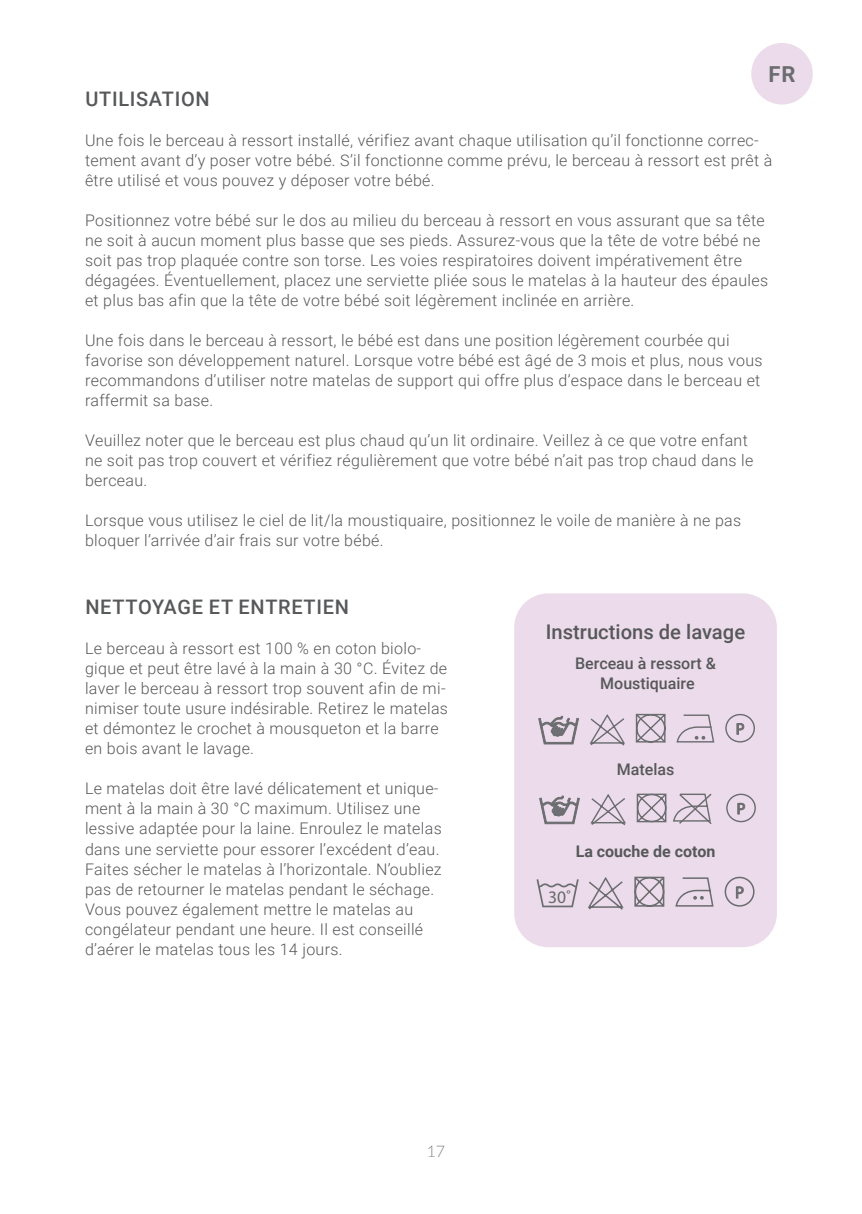
<style>
.page{position:relative;width:862px;height:1214px;background:#fff}
.page>*{position:absolute;margin:0;border:0;box-sizing:border-box;transform-origin:0 0}
.t1{font:700 22px "Roboto";color:#6c6d70}
.t2{font:500 20.2px "Roboto";color:#57585a}
.t3{font:500 20px "Roboto";letter-spacing:.035em;color:#57585a}
.t4{font:17.6px "Myriad Pro";color:#666969}
.t5{font:16.6px "Myriad Pro";color:#666969}
.t6{font:300 16px/20px "Roboto";letter-spacing:.02em;color:#57585a}
.t7{font:500 16px/20px "Roboto";color:#57585a;text-align:center}
.t8{font:700 16px "Roboto";color:#57585a}
.t9{font:300 16px "Lato";color:#808285}
.t10{font:16px "Myriad Pro";color:#666969;scale:1.04 1}
</style>
<div class="page">
<div style="left:514px;top:593px;width:263px;height:354px;background:#ecdceb;border-radius:34px"></div>
<div style="left:751px;top:43px;width:62px;height:61px;background:#ecdceb;border-radius:50%"></div>
<div style="left:725px;top:713px;width:30px;height:29px;border:1px solid #6c6d70;border-radius:50%"></div>
<svg style="left:635px;top:713px;width:31px;height:30px"></svg>
<svg style="left:589px;top:714px;width:36px;height:32px"></svg>
<svg style="left:538px;top:715px;width:41px;height:30px"></svg>
<svg style="left:536px;top:879px;width:43px;height:28px"></svg>
<div style="left:724px;top:876px;width:30px;height:30px;border:2px solid #6c6d70;border-radius:50%"></div>
<svg style="left:634px;top:876px;width:31px;height:31px"></svg>
<svg style="left:588px;top:877px;width:36px;height:33px"></svg>
<svg style="left:675px;top:877px;width:39px;height:30px"></svg>
<div style="left:726px;top:793px;width:30px;height:29px;border:1px solid #6c6d70;border-radius:50%"></div>
<svg style="left:590px;top:794px;width:36px;height:32px"></svg>
<svg style="left:539px;top:795px;width:41px;height:30px"></svg>
<svg style="left:636px;top:793px;width:76px;height:31px"></svg>
<svg style="left:676px;top:714px;width:39px;height:29px"></svg>
<h1 class="t1" style="left:768px;top:59px;width:28px">FR</h1>
<p class="t3" style="left:85px;top:85px;width:126px">UTILISATION</p>
<p class="t6" style="left:85px;top:130px;width:689px">Une fois le berceau à ressort installé, vérifiez avant chaque utilisation qu’il fonctionne correc&shy;tement avant d’y poser votre bébé. S’il fonctionne comme prévu, le berceau à ressort est prêt à être utilisé et vous pouvez y déposer votre bébé.</p>
<p class="t6" style="left:85px;top:210px;width:684px">Positionnez votre bébé sur le dos au milieu du berceau à ressort en vous assurant que sa tête ne soit à aucun moment plus basse que ses pieds. Assurez-vous que la tête de votre bébé ne soit pas trop plaquée contre son torse. Les voies respiratoires doivent impérativement être dégagées. Éventuellement, placez une serviette pliée sous le matelas à la hauteur des épaules et plus bas afin que la tête de votre bébé soit légèrement inclinée en arrière.</p>
<p class="t6" style="left:85px;top:330px;width:679px">Une fois dans le berceau à ressort, le bébé est dans une position légèrement courbée qui favorise son développement naturel. Lorsque votre bébé est âgé de 3 mois et plus, nous vous recommandons d’utiliser notre matelas de support qui offre plus d’espace dans le berceau et raffermit sa base.</p>
<p class="t6" style="left:85px;top:430px;width:670px">Veuillez noter que le berceau est plus chaud qu’un lit ordinaire. Veillez à ce que votre enfant ne soit pas trop couvert et vérifiez régulièrement que votre bébé n’ait pas trop chaud dans le berceau.</p>
<p class="t6" style="left:85px;top:510px;width:658px">Lorsque vous utilisez le ciel de lit/la moustiquaire, positionnez le voile de manière à ne pas bloquer l’arrivée d’air frais sur votre bébé.</p>
<p class="t3" style="left:85px;top:593px;width:265px">NETTOYAGE ET ENTRETIEN</p>
<p class="t6" style="left:85px;top:638px;width:364px">Le berceau à ressort est 100 % en coton biolo&shy;gique et peut être lavé à la main à 30 °C. Évitez de laver le berceau à ressort trop souvent afin de mi&shy;nimiser toute usure indésirable. Retirez le matelas et démontez le crochet à mousqueton et la barre en bois avant le lavage.</p>
<p class="t6" style="left:85px;top:778px;width:358px">Le matelas doit être lavé délicatement et unique&shy;ment à la main à 30 °C maximum. Utilisez une lessive adaptée pour la laine. Enroulez le matelas dans une serviette pour essorer l’excédent d’eau.<br>Faites sécher le matelas à l’horizontale. N’oubliez pas de retourner le matelas pendant le séchage.<br>Vous pouvez également mettre le matelas au congélateur pendant une heure. Il est conseillé d’aérer le matelas tous les 14 jours.</p>
<p class="t9" style="left:426px;top:1141px;width:20px">17</p>
<p class="t2" style="left:546px;top:617px;width:201px">Instructions de lavage</p>
<p class="t7" style="left:575px;top:652px;width:142px">Berceau à ressort &amp;<br>Moustiquaire</p>
<p class="t7" style="left:617px;top:759px;width:59px">Matelas</p>
<p class="t8" style="left:575px;top:839px;width:141px">La couche de coton</p>
<p class="t10" style="left:736px;top:719px;width:10px">P</p>
<p class="t10" style="left:736px;top:798px;width:10px">P</p>
<p class="t4" style="left:548px;top:886px;width:25px">30˚</p>
<p class="t5" style="left:735px;top:882px;width:10px">P</p>
</div>
